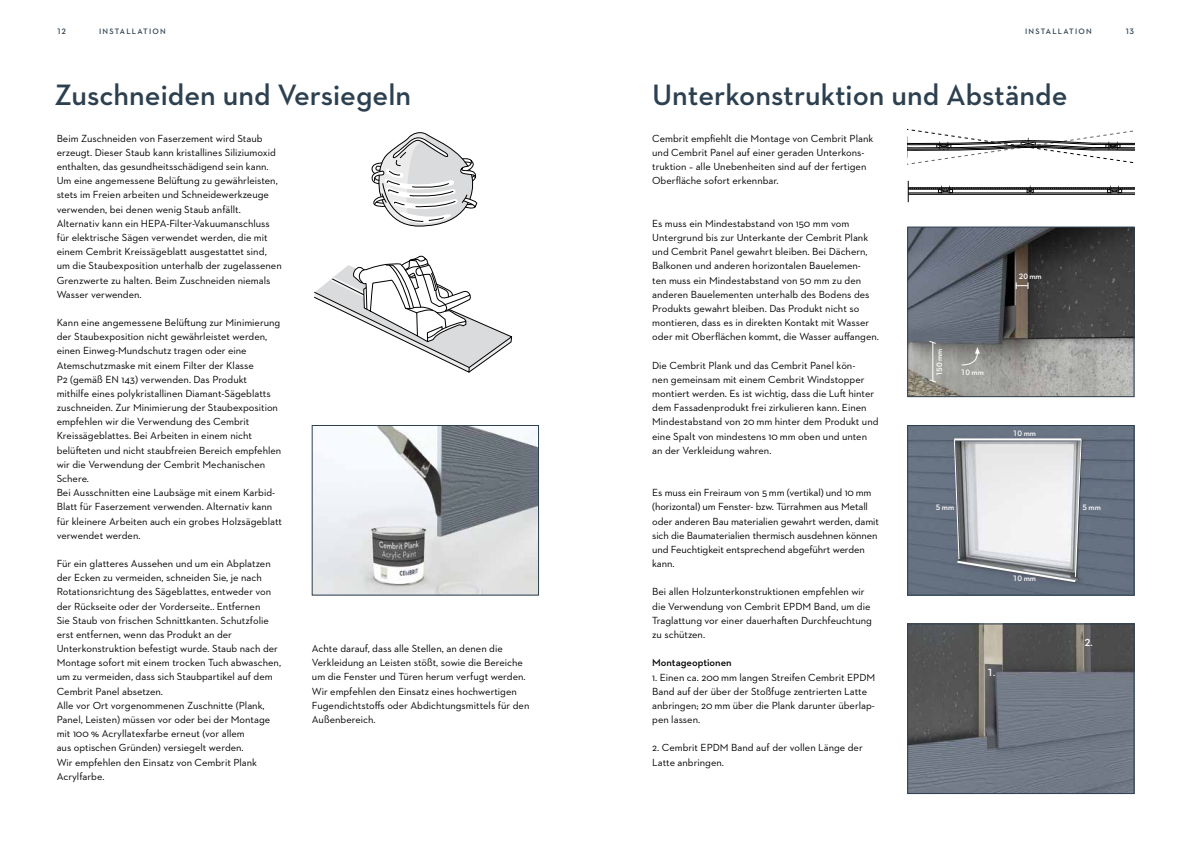
<style>
.page{position:relative;width:1191px;height:842px;background:#fff}
.page>*{position:absolute;margin:0;border:0;box-sizing:border-box;transform-origin:0 0}
.t1{font:600 30px "Neutraface 2 Text";color:#2c4050}
.t2{font:10.5px/14.2px "Neutraface 2 Text";color:#000}
.t3{font:600 10.5px "Neutraface 2 Text";color:#000}
.t4{font:600 10.5px "Neutraface 2 Text";color:#fff}
.t5{font:600 8px "Neutraface 2 Text";letter-spacing:.15em;color:#2c4050}
.t6{font:600 8px "Neutraface 2 Text";color:#fff}
</style>
<div class="page">
<img style="left:314px;top:427px;width:223px;height:166px">
<div style="left:312px;top:425px;width:227px;height:170px;border:1px solid #2c4050"></div>
<img style="left:909px;top:626px;width:223px;height:166px">
<div style="left:907px;top:624px;width:227px;height:170px;border:1px solid #2c4050"></div>
<svg style="left:907px;top:129px;width:227px;height:36px"></svg>
<svg style="left:908px;top:181px;width:226px;height:21px"></svg>
<img style="left:909px;top:229px;width:223px;height:166px">
<div style="left:907px;top:227px;width:227px;height:170px;border:1px solid #2c4050"></div>
<img style="left:909px;top:427px;width:223px;height:166px">
<div style="left:907px;top:425px;width:227px;height:170px;border:1px solid #2c4050"></div>
<svg style="left:371px;top:132px;width:107px;height:95px"></svg>
<svg style="left:314px;top:255px;width:198px;height:118px"></svg>
<hr style="left:932px;top:342px;width:1px;height:39px;background:#fffffb">
<svg style="left:928px;top:379px;width:8px;height:4px"></svg>
<svg style="left:928px;top:341px;width:8px;height:3px"></svg>
<svg style="left:1016px;top:282px;width:12px;height:7px"></svg>
<svg style="left:953px;top:438px;width:129px;height:145px"></svg>
<svg style="left:960px;top:347px;width:20px;height:19px"></svg>
<p class="t5" style="left:57px;top:26px;width:11px">12</p>
<p class="t5" style="left:99px;top:26px;width:68px">INSTALLATION</p>
<p class="t5" style="left:1025px;top:26px;width:68px">INSTALLATION</p>
<p class="t5" style="left:1125px;top:26px;width:11px">13</p>
<h1 class="t1" style="left:54px;top:76px;width:358px">Zuschneiden und Versiegeln</h1>
<h1 class="t1" style="left:652px;top:76px;width:417px">Unterkonstruktion und Abstände</h1>
<p class="t2" style="left:57px;top:131px;width:227px">Beim Zuschneiden von Faserzement wird Staub erzeugt. Dieser Staub kann kristallines Siliziumoxid enthalten, das gesundheitsschädigend sein kann.<br>Um eine angemessene Belüftung zu gewährleisten, stets im Freien arbeiten und Schneidewerkzeuge verwenden, bei denen wenig Staub anfällt.<br>Alternativ kann ein HEPA-Filter-Vakuumanschluss für elektrische Sägen verwendet werden, die mit einem Cembrit Kreissägeblatt ausgestattet sind, um die Staubexposition unterhalb der zugelassenen Grenzwerte zu halten. Beim Zuschneiden niemals Wasser verwenden.</p>
<p class="t2" style="left:57px;top:315px;width:227px">Kann eine angemessene Belüftung zur Minimierung der Staubexposition nicht gewährleistet werden, einen Einweg-Mundschutz tragen oder eine Atemschutzmaske mit einem Filter der Klasse<br>P2 (gemäß EN 143) verwenden. Das Produkt mithilfe eines polykristallinen Diamant-Sägeblatts zuschneiden. Zur Minimierung der Staubexposition empfehlen wir die Verwendung des Cembrit Kreissägeblattes. Bei Arbeiten in einem nicht belüfteten und nicht staubfreien Bereich empfehlen wir die Verwendung der Cembrit Mechanischen Schere.<br>Bei Ausschnitten eine Laubsäge mit einem Karbid-Blatt für Faserzement verwenden. Alternativ kann für kleinere Arbeiten auch ein grobes Holzsägeblatt verwendet werden.</p>
<p class="t2" style="left:57px;top:556px;width:226px">Für ein glatteres Aussehen und um ein Abplatzen der Ecken zu vermeiden, schneiden Sie, je nach Rotationsrichtung des Sägeblattes, entweder von der Rückseite oder der Vorderseite.. Entfernen<br>Sie Staub von frischen Schnittkanten. Schutzfolie erst entfernen, wenn das Produkt an der Unterkonstruktion befestigt wurde. Staub nach der Montage sofort mit einem trocken Tuch abwaschen, um zu vermeiden, dass sich Staubpartikel auf dem Cembrit Panel absetzen.<br>Alle vor Ort vorgenommenen Zuschnitte (Plank, Panel, Leisten) müssen vor oder bei der Montage mit 100 % Acryllatexfarbe erneut (vor allem<br>aus optischen Gründen) versiegelt werden.<br>Wir empfehlen den Einsatz von Cembrit Plank Acrylfarbe.</p>
<p class="t2" style="left:312px;top:641px;width:219px">Achte darauf, dass alle Stellen, an denen die Verkleidung an Leisten stößt, sowie die Bereiche um die Fenster und Türen herum verfugt werden.<br>Wir empfehlen den Einsatz eines hochwertigen Fugendichtstoffs oder Abdichtungsmittels für den Außenbereich.</p>
<p class="t2" style="left:652px;top:131px;width:223px">Cembrit empfiehlt die Montage von Cembrit Plank und Cembrit Panel auf einer geraden Unterkons&shy;truktion – alle Unebenheiten sind auf der fertigen Oberfläche sofort erkennbar.</p>
<p class="t2" style="left:652px;top:216px;width:228px">Es muss ein Mindestabstand von 150 mm vom Untergrund bis zur Unterkante der Cembrit Plank und Cembrit Panel gewahrt bleiben. Bei Dächern, Balkonen und anderen horizontalen Bauelemen-<br>ten muss ein Mindestabstand von 50 mm zu den anderen Bauelementen unterhalb des Bodens des Produkts gewahrt bleiben. Das Produkt nicht so montieren, dass es in direkten Kontakt mit Wasser oder mit Oberflächen kommt, die Wasser auffangen.</p>
<p class="t2" style="left:652px;top:358px;width:228px">Die Cembrit Plank und das Cembrit Panel kön-<br>nen gemeinsam mit einem Cembrit Windstopper montiert werden. Es ist wichtig, dass die Luft hinter dem Fassadenprodukt frei zirkulieren kann. Einen Mindestabstand von 20 mm hinter dem Produkt und eine Spalt von mindestens 10 mm oben und unten an der Verkleidung wahren.</p>
<p class="t2" style="left:652px;top:485px;width:228px">Es muss ein Freiraum von 5 mm (vertikal) und 10 mm (horizontal) um Fenster- bzw. Türrahmen aus Metall oder anderen Bau materialien gewahrt werden, damit sich die Baumaterialien thermisch ausdehnen können und Feuchtigkeit entsprechend abgeführt werden kann.</p>
<p class="t2" style="left:652px;top:585px;width:221px">Bei allen Holzunterkonstruktionen empfehlen wir die Verwendung von Cembrit EPDM Band, um die Traglattung vor einer dauerhaften Durchfeuchtung zu schützen.</p>
<p class="t3" style="left:652px;top:656px;width:81px">Montageoptionen</p>
<p class="t2" style="left:652px;top:670px;width:224px">1. Einen ca. 200 mm langen Streifen Cembrit EPDM Band auf der über der Stoßfuge zentrierten Latte anbringen; 20 mm über die Plank darunter überlap&shy;pen lassen.</p>
<p class="t2" style="left:652px;top:741px;width:212px">2. Cembrit EPDM Band auf der vollen Länge der<br>Latte anbringen.</p>
<p class="t6" style="left:934px;top:376px;width:29px;rotate:-90deg">150 mm</p>
<p class="t6" style="left:961px;top:367px;width:25px">10 mm</p>
<p class="t6" style="left:1018px;top:271px;width:25px">20 mm</p>
<p class="t6" style="left:1013px;top:428px;width:25px">10 mm</p>
<p class="t6" style="left:935px;top:502px;width:20px">5 mm</p>
<p class="t6" style="left:1082px;top:502px;width:20px">5 mm</p>
<p class="t6" style="left:1013px;top:573px;width:25px">10 mm</p>
<p class="t4" style="left:987px;top:666px;width:10px">1.</p>
<p class="t4" style="left:1084px;top:636px;width:10px">2.</p>
</div>
